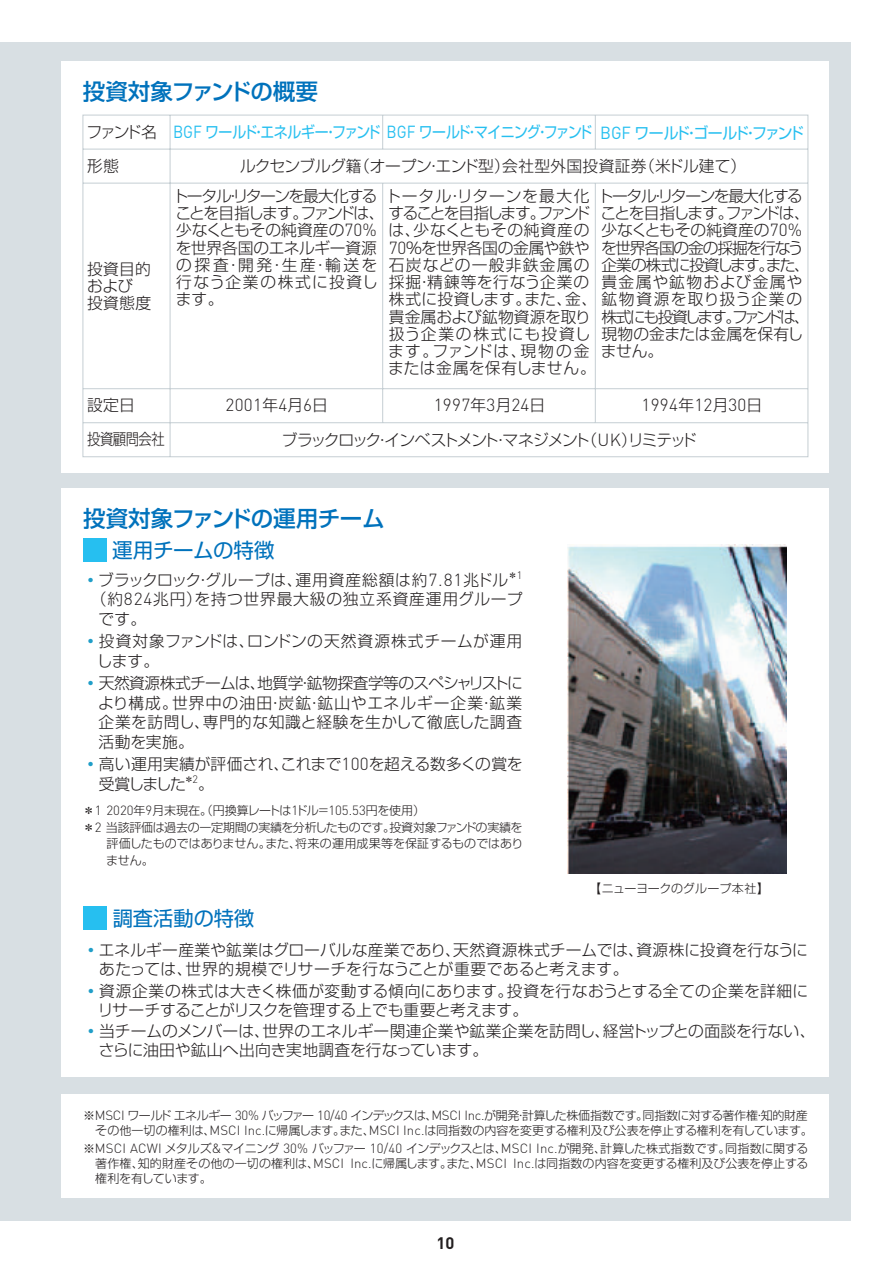
<style>
.page{position:relative;width:893px;height:1263px;background:#fff}
.page>*{position:absolute;margin:0;border:0;box-sizing:border-box;transform-origin:0 0}
.t1{font:22.5px "Shin Go Pro Medium 90 msp RKSJ H";letter-spacing:-.02em;color:#0072bc}
.t2{font:20.55px "Shin Go Pro Regular 90 msp RKSJ H";letter-spacing:-.02em;color:#0072bc}
.t3{font:20.25px "Shin Go Pro Regular 90 msp RKSJ H";color:#0072bc}
.t4{font:300 17.4px "DIN";letter-spacing:.02em;color:#231f20}
.t5{font:700 16.5px "DIN";color:#231f20}
.t6{font:15.75px/17.2px "Shin Go Pro Light 90 msp RKSJ H";letter-spacing:.005em;color:#231f20}
.t7{font:15.75px/17.2px "Shin Go Pro Light 90 msp RKSJ H";letter-spacing:-.04em;color:#231f20}
.t8{font:15.75px/17.2px "Shin Go Pro Light 90 msp RKSJ H";letter-spacing:-.075em;color:#231f20}
.t9{font:15.75px "Shin Go Pro Regular 90 msp RKSJ H";letter-spacing:-.05em;color:#26bff0;scale:.88 1}
.t10{font:15.75px/17.2px "Shin Go Pro Light 90 msp RKSJ H";letter-spacing:-.065em;color:#231f20}
.t11{font:15.75px "Shin Go Pro Light 90 msp RKSJ H";letter-spacing:.025em;color:#231f20}
.t12{font:15.75px/19.5px "Shin Go Pro Light 90 msp RKSJ H";letter-spacing:.04em;color:#231f20}
.t13{font:15.75px "Shin Go Pro Light 90 msp RKSJ H";letter-spacing:-.09em;color:#231f20}
.t14{font:15.75px "Shin Go Pro Light 90 msp RKSJ H";letter-spacing:.05em;color:#231f20}
.t15{font:15.75px/34.5px "Shin Go Pro Light 90 msp RKSJ H";letter-spacing:.055em;color:#231f20}
.t16{font:12px/15px "Shin Go Pro Light 90 msp RKSJ H";letter-spacing:-.02em;color:#231f20}
.t17{font:12px "Shin Go Pro Light 90 msp RKSJ H";letter-spacing:.005em;color:#231f20}
.s1{font-family:"DIN";font-size:17.4px}
.s2{font-family:"DIN";font-weight:300;font-size:17.4px}
.s3{font-family:"Shin Go Pro Light 90 msp RKSJ H";font-weight:400;font-size:15.75px}
.s4{color:#209ec8}
.s5{font-family:"DIN";font-weight:300;font-size:13.2px}
</style>
<div class="page">
<div style="left:0;top:42px;width:851px;height:1179px;background:#d8dfe3"></div>
<div style="left:61px;top:61px;width:767px;height:412px;background:#fff"></div>
<div style="left:61px;top:488px;width:767px;height:588px;background:#fff"></div>
<div style="left:61px;top:1094px;width:767px;height:104px;background:#fff"></div>
<div style="left:83px;top:538px;width:23px;height:24px;background:#26bff0"></div>
<div style="left:83px;top:906px;width:24px;height:24px;background:#26bff0"></div>
<svg style="left:82px;top:114px;width:727px;height:343px"></svg>
<img style="left:567px;top:544px;width:220px;height:330px">
<h1 class="t1" style="left:83px;top:83px;width:237px">投資対象ファンドの概要</h1>
<p class="t6" style="left:86px;top:117px;width:72px;line-height:34px">ファンド名形態</p>
<p class="t6" style="left:87px;top:262px;width:65px">投資目的および投資態度</p>
<p class="t7" style="left:87px;top:390px;width:79px;line-height:34.3px">設定日<br>投資顧問会社</p>
<p class="t9" style="left:173px;top:126px;width:718px"><span class="s1">BGF</span> ワールド・エネルギー・ファンド <span class="s1">BGF</span> ワールド・マイニング・ファンド <span class="s1">BGF</span> ワールド・ゴールド・ファンド</p>
<p class="t6" style="left:240px;top:160px;width:508px">ルクセンブルグ籍（オープン・エンド型）会社型外国投資証券（米ドル建て）</p>
<p class="t8" style="left:598px;top:189px;width:213px">トータル・リターンを最大化することを目指します。ファンドは、少なくともその純資産の<span class="s2">70%</span>を世界各国の金の採掘を行なう企業の株式に投資します。また、貴金属や鉱物および金属や</p>
<p class="t10" style="left:601px;top:310px;width:211px">株式にも投資します。ファンドは、現物の金または金属を保有しません。</p>
<p class="t4" style="left:641px;top:398px;width:122px">1994<span class="s3">年</span>12<span class="s3">月</span>30<span class="s3">日</span></p>
<p class="t13" style="left:282px;top:434px;width:416px">ブラックロック・インベストメント・マネジメント（<span class="s2">UK</span>）リミテッド</p>
<p class="t15" style="left:385px;top:181px;width:206px">トータル・リターンを最大化は、少なくともその純資産の</p>
<p class="t6" style="left:388px;top:241px;width:415px"><span class="s2">70</span>％を世界各国の金属や鉄や<br>石炭などの一般非鉄金属の<br>採掘・精錬等を行なう企業の<br>株式に投資します。また、金、鉱物資源を取り扱う企業の貴金属および鉱物資源を取り<br>扱う企業の株式にも投資し<br>ます。ファンドは、現物の金<br>または金属を保有しません。</p>
<p class="t4" style="left:434px;top:398px;width:113px">1997<span class="s3">年</span>3<span class="s3">月</span>24<span class="s3">日</span></p>
<p class="t7" style="left:173px;top:189px;width:419px">トータル・リターンを最大化する<br>ことを目指します。ファンドは、することを目指します。ファンド少なくともその純資産の<span class="s2">70%<br></span>を世界各国のエネルギー資源<br>の探査・開発・生産・輸送を<br>行なう企業の株式に投資し<br>ます。</p>
<p class="t4" style="left:226px;top:398px;width:104px">2001<span class="s3">年</span>4<span class="s3">月</span>6<span class="s3">日</span></p>
<h1 class="t1" style="left:83px;top:510px;width:303px">投資対象ファンドの運用チーム</h1>
<h2 class="t2" style="left:112px;top:543px;width:164px">運用チームの特徴</h2>
<p class="t11" style="left:83px;top:574px;width:441px"><span class="s4">•</span>ブラックロック・グループは、運用資産総額は約<span class="s2">7.81</span>兆ドル<sup>＊</sup><sup>1</sup></p>
<p class="t14" style="left:91px;top:593px;width:433px">（約<span class="s2">824</span>兆円）を持つ世界最大級の独立系資産運用グループ</p>
<p class="t6" style="left:98px;top:612px;width:49px">です。</p>
<p class="t12" style="left:97px;top:634px;width:427px;text-indent:-14px"><span class="s4">•</span>投資対象ファンドは、ロンドンの天然資源株式チームが運用します。</p>
<p class="t6" style="left:98px;top:676px;width:426px;line-height:19.5px;text-align:justify;text-indent:-15px"><span class="s4">•</span>天然資源株式チームは、地質学・鉱物探査学等のスペシャリストにより構成。世界中の油田・炭鉱・鉱山やエネルギー企業・鉱業企業を訪問し、専門的な知識と経験を生かして徹底した調査活動を実施。</p>
<p class="t6" style="left:99px;top:757px;width:425px;line-height:19.5px;text-indent:-16px"><span class="s4">•</span>高い運用実績が評価され、これまで<span class="s2">100</span>を超える数多くの賞を受賞しました<sup>＊</sup><sup>2</sup>。</p>
<p class="t16" style="left:83px;top:805px;width:344px">＊<span class="s5">1 2020</span>年<span class="s5">9</span>月末現在。（円換算レートは<span class="s5">1</span>ドル＝<span class="s5">105.53</span>円を使用）</p>
<p class="t16" style="left:83px;top:821px;width:441px">＊<span class="s5">2</span> 当該評価は過去の一定期間の実績を分析したものです。投資対象ファンドの実績を</p>
<p class="t17" style="left:107px;top:839px;width:418px">評価したものではありません。また、将来の運用成果等を保証するものではあり</p>
<p class="t16" style="left:106px;top:854px;width:49px">ません。</p>
<p class="t3" style="left:113px;top:911px;width:143px">調査活動の特徴</p>
<p class="t16" style="left:589px;top:882px;width:181px">【ニューヨークのグループ本社】</p>
<p class="t6" style="left:99px;top:943px;width:710px;line-height:18.8px;text-indent:-16px"><span class="s4">•</span>エネルギー産業や鉱業はグローバルな産業であり、天然資源株式チームでは、資源株に投資を行なうにあたっては、世界的規模でリサーチを行なうことが重要であると考えます。</p>
<p class="t6" style="left:98px;top:984px;width:712px;line-height:18.8px;text-indent:-14px"><span class="s4">•</span>資源企業の株式は大きく株価が変動する傾向にあります。投資を行なおうとする全ての企業を詳細にリサーチすることがリスクを管理する上でも重要と考えます。</p>
<p class="t6" style="left:99px;top:1024px;width:718px;line-height:18.8px;text-indent:-15px"><span class="s4">•</span>当チームのメンバーは、世界のエネルギー関連企業や鉱業企業を訪問し、経営トップとの面談を行ない、さらに油田や鉱山へ出向き実地調査を行なっています。</p>
<p class="t16" style="left:95px;top:1110px;width:719px;text-indent:-12px">※<span class="s5">MSCI</span> ワールドエネルギー <span class="s5">30%</span> バッファー <span class="s5">10/40</span> インデックスは、<span class="s5">MSCI Inc.</span>が開発・計算した株価指数です。同指数に対する著作権・知的財産その他一切の権利は、<span class="s5">MSCI Inc.</span>に帰属します。また、<span class="s5">MSCI Inc.</span>は同指数の内容を変更する権利及び公表を停止する権利を有しています。</p>
<p class="t16" style="left:95px;top:1143px;width:715px;text-align:justify;text-indent:-12px">※<span class="s5">MSCI ACWI</span> メタルズ<span class="s5">&amp;</span>マイニング <span class="s5">30%</span> バッファー <span class="s5">10/40</span> インデックスとは、<span class="s5">MSCI Inc.</span>が開発、計算した株式指数です。同指数に関する著作権、知的財産その他の一切の権利は、<span class="s5">MSCI Inc.</span>に帰属します。また、<span class="s5">MSCI Inc.</span>は同指数の内容を変更する権利及び公表を停止する権利を有しています。</p>
<p class="t5" style="left:436px;top:1232px;width:19px">10</p>
</div>
